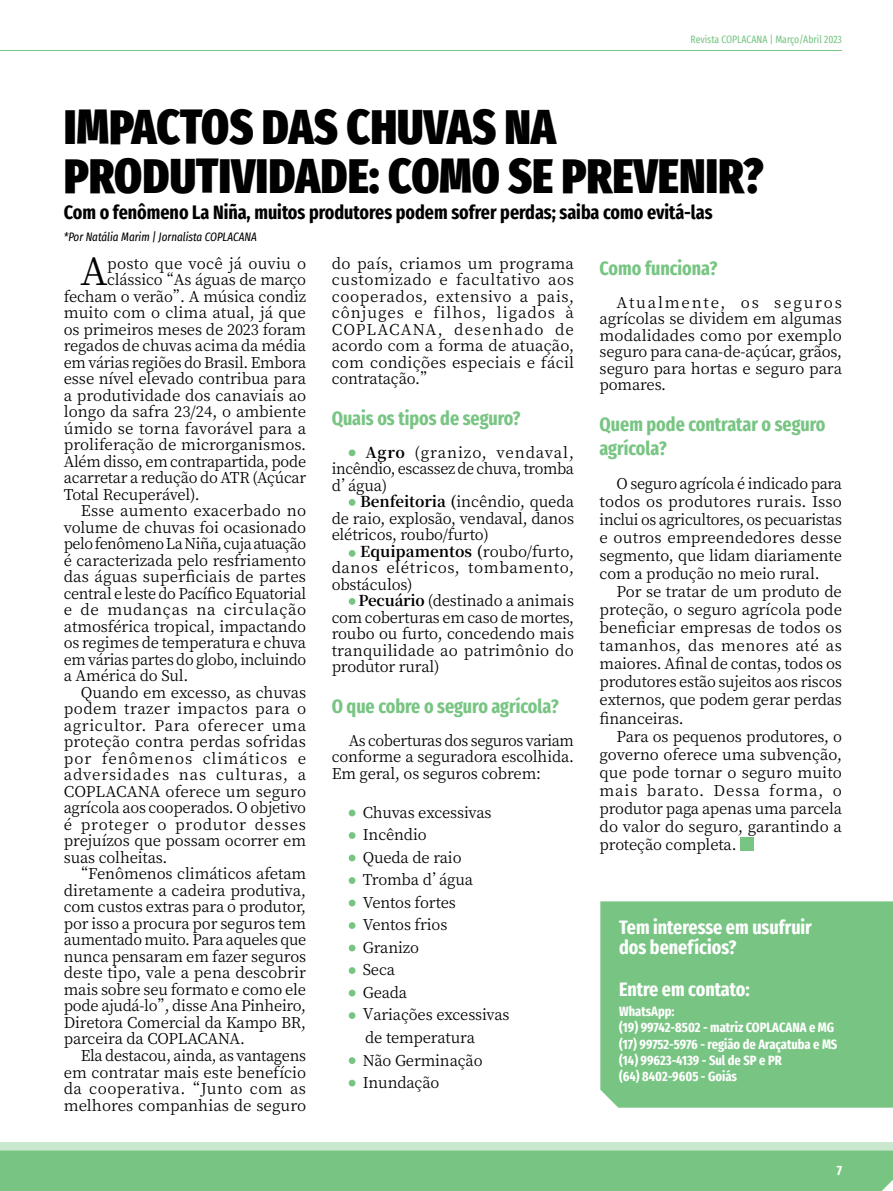
<style>
.page{position:relative;width:893px;height:1191px;background:#fff}
.page>*{position:absolute;margin:0;border:0;box-sizing:border-box;transform-origin:0 0}
.t1{font:900 extra-condensed 48px/49.1px "Fira Sans";letter-spacing:.01em;color:#000}
.t2{font:37.65px "Noto Serif SC";color:#000}
.t3{font:700 extra-condensed 19.5px/24px "Fira Sans";color:#78c583}
.t4{font:700 extra-condensed 19.5px "Fira Sans";color:#000}
.t5{font:700 extra-condensed 19.5px/19.5px "Fira Sans";color:#fff}
.t6{font:15px/16.5px "Noto Serif SC";letter-spacing:-.01em;color:#000;text-align:justify}
.t7{font:15px "Noto Serif SC";letter-spacing:.01em;color:#000}
.t8{font:15px "Noto Serif SC";letter-spacing:.04em;color:#000}
.t9{font:15px "Noto Serif SC";letter-spacing:.03em;color:#000}
.t10{font:15px "Noto Serif SC";letter-spacing:.015em;color:#000}
.t11{font:15px "Noto Serif SC";letter-spacing:-.03em;color:#000}
.t12{font:15px "Noto Serif SC";letter-spacing:.055em;color:#000}
.t13{font:15px "Noto Serif SC";letter-spacing:.045em;color:#000}
.t14{font:15px "Noto Serif SC";letter-spacing:.065em;color:#000}
.t15{font:700 extra-condensed 13.5px/16.2px "Fira Sans";color:#fff}
.t16{font:italic extra-condensed 12px "Fira Sans";color:#000}
.t17{font:extra-condensed 10.5px "Fira Sans";color:#78c583}
.s1{font-weight:700}
</style>
<div class="page">
<hr style="left:0;top:50px;width:842px;height:1px;background:#78c583">
<div style="left:0;top:1142px;width:893px;height:8px;background:#c9e8cd"></div>
<div style="left:0;top:1150px;width:893px;height:41px;background:#78c583"></div>
<div style="left:349px;top:449px;width:6px;height:7px;background:#78c583;border-radius:50%"></div>
<div style="left:349px;top:499px;width:6px;height:7px;background:#78c583;border-radius:50%"></div>
<div style="left:349px;top:550px;width:6px;height:7px;background:#78c583;border-radius:50%"></div>
<div style="left:349px;top:598px;width:6px;height:7px;background:#78c583;border-radius:50%"></div>
<div style="left:349px;top:809px;width:6px;height:7px;background:#78c583;border-radius:50%"></div>
<div style="left:349px;top:832px;width:6px;height:7px;background:#78c583;border-radius:50%"></div>
<div style="left:349px;top:854px;width:6px;height:7px;background:#78c583;border-radius:50%"></div>
<div style="left:349px;top:877px;width:6px;height:7px;background:#78c583;border-radius:50%"></div>
<div style="left:349px;top:899px;width:6px;height:7px;background:#78c583;border-radius:50%"></div>
<div style="left:349px;top:922px;width:6px;height:7px;background:#78c583;border-radius:50%"></div>
<div style="left:349px;top:944px;width:6px;height:7px;background:#78c583;border-radius:50%"></div>
<div style="left:349px;top:967px;width:6px;height:7px;background:#78c583;border-radius:50%"></div>
<div style="left:349px;top:989px;width:6px;height:7px;background:#78c583;border-radius:50%"></div>
<div style="left:349px;top:1012px;width:6px;height:7px;background:#78c583;border-radius:50%"></div>
<div style="left:349px;top:1057px;width:6px;height:7px;background:#78c583;border-radius:50%"></div>
<div style="left:349px;top:1079px;width:6px;height:7px;background:#78c583;border-radius:50%"></div>
<div style="left:740px;top:837px;width:14px;height:14px;background:#78c583"></div>
<div style="left:600px;top:901px;width:293px;height:206px;background:#78c583"></div>
<p class="t17" style="left:691px;top:31px;width:153px">Revista COPLACANA | Março/Abril 2023</p>
<h1 class="t1" style="left:64px;top:99px;width:701px">IMPACTOS DAS CHUVAS NA<br>PRODUTIVIDADE: COMO SE PREVENIR?</h1>
<h3 class="t4" style="left:64px;top:196px;width:650px">Com o fenômeno La Niña, muitos produtores podem sofrer perdas; saiba como evitá-las</h3>
<p class="t6" style="left:332px;top:255px;width:244px">do país, criamos um programa customizado e facultativo aos cooperados, extensivo a pais, cônjuges e filhos, ligados à COPLACANA, desenhado de acordo com a forma de atuação, com condições especiais e fácil contratação.”</p>
<h3 class="t3" style="left:332px;top:405px;width:190px">Quais os tipos de seguro?</h3>
<p class="t6" style="left:332px;top:444px;width:244px;text-indent:34px"><span class="s1">Agro</span> (granizo, vendaval, incêndio, escassez de chuva, tromba d’água)</p>
<p class="t6" style="left:332px;top:494px;width:244px;text-indent:28px"><span class="s1">Benfeitoria (</span>incêndio, queda de raio, explosão, vendaval, danos elétricos, roubo/furto)</p>
<p class="t6" style="left:332px;top:543px;width:244px;text-indent:29px"><span class="s1">Equipamentos (</span>roubo/furto, danos elétricos, tombamento, obstáculos)</p>
<p class="t6" style="left:332px;top:593px;width:244px;text-indent:27px"><span class="s1">Pecuário</span> (destinado a animais com coberturas em caso de mortes, roubo ou furto, concedendo mais tranquilidade ao patrimônio do produtor rural)</p>
<h3 class="t3" style="left:332px;top:693px;width:229px">O que cobre o seguro agrícola?</h3>
<p class="t6" style="left:332px;top:732px;width:244px;text-indent:17px">As coberturas dos seguros variam conforme a seguradora escolhida.<br>Em geral, os seguros cobrem:</p>
<p class="t6" style="left:363px;top:801px;width:148px;line-height:22.5px;text-align:left">Chuvas excessivas<br>Incêndio<br>Queda de raio<br>Tromba d’água<br>Ventos fortes<br>Ventos frios<br>Granizo<br>Seca<br>Geada<br>Variações excessivas de temperatura<br>Não Germinação<br>Inundação</p>
<p class="t16" style="left:64px;top:228px;width:195px">*Por Natália Marim | Jornalista COPLACANA</p>
<h2 class="t2" style="left:80px;top:250px;width:29px">A</h2>
<p class="t10" style="left:107px;top:255px;width:201px">posto que você já ouviu o</p>
<h3 class="t3" style="left:600px;top:255px;width:119px">Como funciona?</h3>
<p class="t6" style="left:600px;top:294px;width:244px;text-indent:17px">Atualmente, os seguros agrícolas se dividem em algumas modalidades como por exemplo seguro para cana-de-açúcar, grãos, seguro para hortas e seguro para pomares.</p>
<h3 class="t3" style="left:600px;top:411px;width:227px">Quem pode contratar o seguro agrícola?</h3>
<p class="t6" style="left:600px;top:475px;width:244px;line-height:18px;text-indent:17px">O seguro agrícola é indicado para todos os produtores rurais. Isso inclui os agricultores, os pecuaristas e outros empreendedores desse segmento, que lidam diariamente com a produção no meio rural.</p>
<p class="t6" style="left:600px;top:583px;width:244px;line-height:18px;text-indent:17px">Por se tratar de um produto de proteção, o seguro agrícola pode beneficiar empresas de todos os tamanhos, das menores até as maiores. Afinal de contas, todos os produtores estão sujeitos aos riscos externos, que podem gerar perdas financeiras.</p>
<p class="t6" style="left:600px;top:727px;width:244px;line-height:18px;text-indent:17px">Para os pequenos produtores, o governo oferece uma subvenção, que pode tornar o seguro muito mais barato. Dessa forma, o produtor paga apenas uma parcela do valor do seguro, garantindo a proteção completa.</p>
<p class="t6" style="left:107px;top:272px;width:200px">clássico “As águas de março</p>
<p class="t6" style="left:64px;top:288px;width:244px">fecham o verão”. A música condiz</p>
<p class="t6" style="left:64px;top:305px;width:244px">muito com o clima atual, já que</p>
<p class="t6" style="left:64px;top:321px;width:244px">os primeiros meses de 2023 foram</p>
<p class="t6" style="left:64px;top:338px;width:244px">regados de chuvas acima da média</p>
<p class="t6" style="left:64px;top:354px;width:244px">em várias regiões do Brasil. Embora</p>
<p class="t6" style="left:64px;top:371px;width:244px">esse nível elevado contribua para</p>
<p class="t6" style="left:64px;top:387px;width:244px">a produtividade dos canaviais ao</p>
<p class="t6" style="left:64px;top:404px;width:244px">longo da safra 23/24, o ambiente</p>
<p class="t7" style="left:64px;top:420px;width:244px">úmido se torna favorável para a</p>
<p class="t6" style="left:64px;top:437px;width:244px">proliferação de microrganismos.</p>
<p class="t6" style="left:64px;top:453px;width:244px">Além disso, em contrapartida, pode</p>
<p class="t6" style="left:64px;top:470px;width:244px">acarretar a redução do ATR (Açúcar</p>
<p class="t6" style="left:64px;top:486px;width:137px">Total Recuperável).</p>
<p class="t10" style="left:81px;top:502px;width:227px">Esse aumento exacerbado no</p>
<p class="t6" style="left:64px;top:519px;width:244px">volume de chuvas foi ocasionado</p>
<p class="t11" style="left:64px;top:535px;width:244px">pelo fenômeno La Niña, cuja atuação</p>
<p class="t6" style="left:64px;top:552px;width:244px">é caracterizada pelo resfriamento</p>
<p class="t7" style="left:64px;top:568px;width:244px">das águas superficiais de partes</p>
<p class="t6" style="left:64px;top:585px;width:244px">central e leste do Pacífico Equatorial</p>
<p class="t8" style="left:64px;top:601px;width:244px">e de mudanças na circulação</p>
<p class="t6" style="left:64px;top:618px;width:244px">atmosférica tropical, impactando</p>
<p class="t6" style="left:64px;top:635px;width:244px">os regimes de temperatura e chuva</p>
<p class="t6" style="left:64px;top:651px;width:244px">em várias partes do globo, incluindo</p>
<p class="t6" style="left:64px;top:668px;width:126px">a América do Sul.</p>
<p class="t6" style="left:81px;top:684px;width:227px">Quando em excesso, as chuvas</p>
<p class="t9" style="left:64px;top:700px;width:244px">podem trazer impactos para o</p>
<p class="t8" style="left:64px;top:717px;width:244px">agricultor. Para oferecer uma</p>
<p class="t7" style="left:64px;top:733px;width:244px">proteção contra perdas sofridas</p>
<p class="t14" style="left:64px;top:750px;width:244px">por fenômenos climáticos e</p>
<p class="t12" style="left:64px;top:766px;width:244px">adversidades nas culturas, a</p>
<p class="t6" style="left:64px;top:783px;width:244px">COPLACANA oferece um seguro</p>
<p class="t6" style="left:64px;top:800px;width:244px">agrícola aos cooperados. O objetivo</p>
<p class="t13" style="left:64px;top:816px;width:244px">é proteger o produtor desses</p>
<p class="t6" style="left:64px;top:833px;width:244px">prejuízos que possam ocorrer em</p>
<p class="t6" style="left:64px;top:849px;width:105px">suas colheitas.</p>
<p class="t6" style="left:74px;top:866px;width:234px">“Fenômenos climáticos afetam</p>
<p class="t6" style="left:64px;top:882px;width:244px">diretamente a cadeira produtiva,</p>
<p class="t6" style="left:64px;top:899px;width:244px">com custos extras para o produtor,</p>
<p class="t6" style="left:64px;top:915px;width:244px">por isso a procura por seguros tem</p>
<p class="t6" style="left:64px;top:932px;width:244px">aumentado muito. Para aqueles que</p>
<p class="t6" style="left:64px;top:948px;width:244px">nunca pensaram em fazer seguros</p>
<p class="t6" style="left:64px;top:965px;width:244px">deste tipo, vale a pena descobrir</p>
<p class="t6" style="left:64px;top:981px;width:244px">mais sobre seu formato e como ele</p>
<p class="t6" style="left:64px;top:998px;width:244px">pode ajudá-lo”, disse Ana Pinheiro,</p>
<p class="t6" style="left:64px;top:1014px;width:244px">Diretora Comercial da Kampo BR,</p>
<p class="t6" style="left:64px;top:1031px;width:183px">parceira da COPLACANA.</p>
<p class="t6" style="left:81px;top:1047px;width:227px">Ela destacou, ainda, as vantagens</p>
<p class="t6" style="left:64px;top:1064px;width:244px">em contratar mais este benefício</p>
<p class="t9" style="left:64px;top:1080px;width:244px">da cooperativa. “Junto com as</p>
<p class="t6" style="left:64px;top:1097px;width:244px">melhores companhias de seguro</p>
<h3 class="t5" style="left:619px;top:916px;width:194px">Tem interesse em usufruir dos benefícios?</h3>
<h3 class="t5" style="left:619px;top:978px;width:132px">Entre em contato:</h3>
<p class="t15" style="left:619px;top:1002px;width:220px">WhatsApp:<br>(19) 99742-8502 - matriz COPLACANA e MG (17) 99752-5976 - região de Araçatuba e MS (14) 99623-4139 - Sul de SP e PR<br>(64) 8402-9605 - Goiás</p>
<p class="t15" style="left:837px;top:1161px;width:7px">7</p>
</div>
